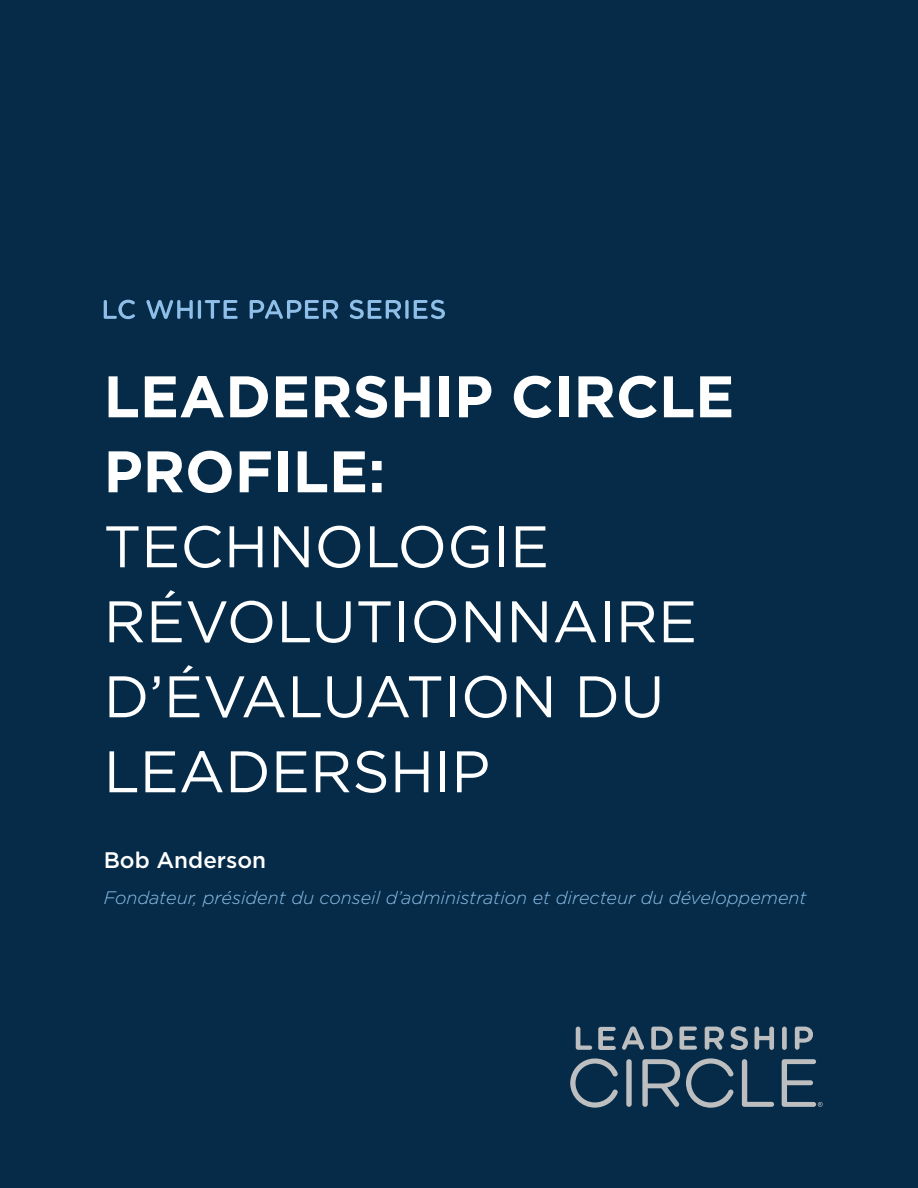
<style>
.page{position:relative;width:918px;height:1188px;background:#052b48}
.page>*{position:absolute;margin:0;border:0;box-sizing:border-box;transform-origin:0 0}
.t1{font:58.5px/75px "Gotham";color:#fff}
.t2{font:700 58.5px/75px "Gotham";color:#fff}
.t3{font:500 22.5px "Gotham";color:#fff}
.t4{font:italic 300 18px "Gotham";color:#8fbfe9}
</style>
<div class="page">
<svg style="left:782px;top:1027px;width:5px;height:23px"></svg>
<svg style="left:795px;top:1027px;width:18px;height:23px"></svg>
<svg style="left:570px;top:1026px;width:204px;height:82px"></svg>
<svg style="left:782px;top:1059px;width:41px;height:48px"></svg>
<svg style="left:104px;top:300px;width:31px;height:19px"></svg>
<svg style="left:146px;top:300px;width:47px;height:19px"></svg>
<hr style="left:198px;top:300px;width:3px;height:19px;background:#8fbfe9">
<svg style="left:205px;top:300px;width:33px;height:19px"></svg>
<svg style="left:250px;top:300px;width:88px;height:19px"></svg>
<svg style="left:350px;top:300px;width:51px;height:19px"></svg>
<svg style="left:405px;top:300px;width:4px;height:19px"></svg>
<svg style="left:414px;top:300px;width:31px;height:19px"></svg>
<h1 class="t2" style="left:104px;top:359px;width:632px">LEADERSHIP CIRCLE<br>PROFILE:</h1>
<h1 class="t1" style="left:104px;top:508px;width:595px">TECHNOLOGIE<br>RÉVOLUTIONNAIRE<br>D’ÉVALUATION DU<br>LEADERSHIP</h1>
<p class="t3" style="left:104px;top:846px;width:164px">Bob Anderson</p>
<p class="t4" style="left:104px;top:886px;width:705px">Fondateur, président du conseil d’administration et directeur du développement</p>
</div>
